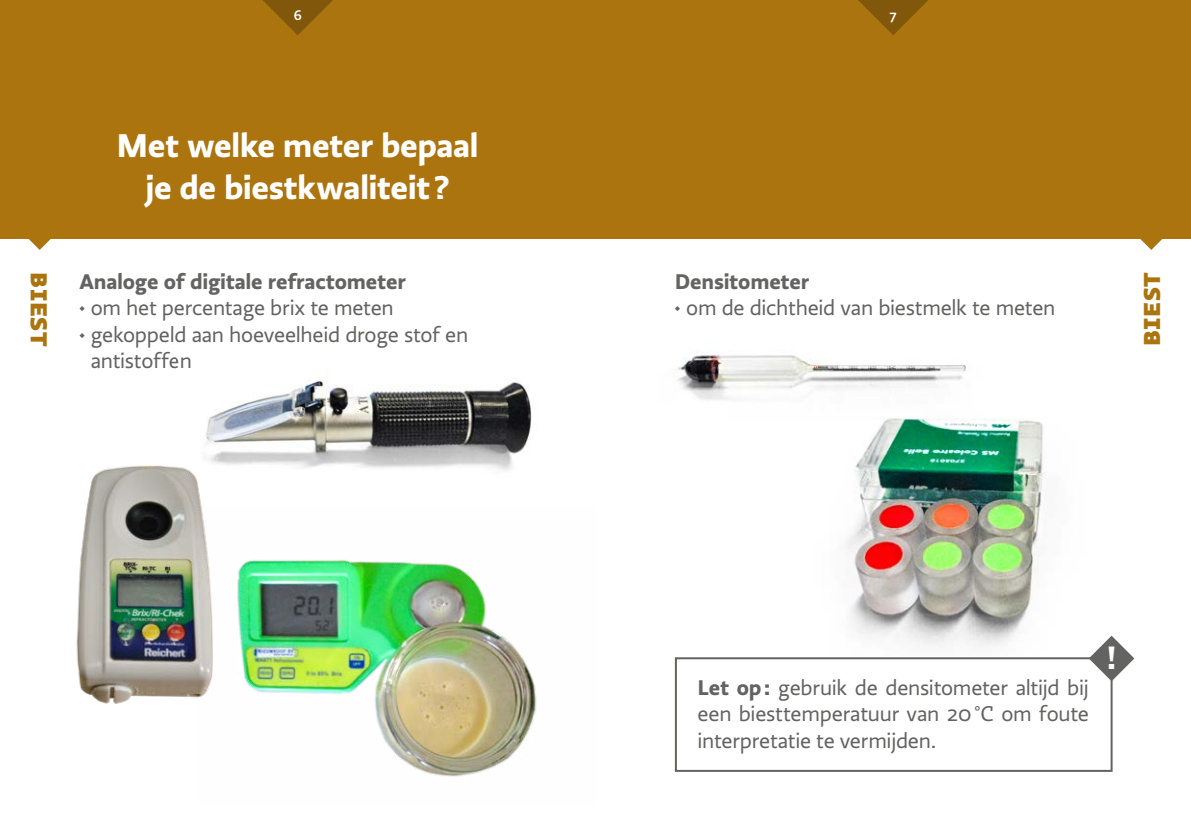
<style>
.page{position:relative;width:1191px;height:840px;background:#fff}
.page>*{position:absolute;margin:0;border:0;box-sizing:border-box;transform-origin:0 0}
.t1{font:700 34px/42px "Ratio";letter-spacing:-.015em;color:#fff;text-align:center}
.t2{font:700 31.8px "Gotham";color:#fff}
.t3{font:800 24px "Ratio";letter-spacing:.025em;color:#ab740f}
.t4{font:22px/26.4px "Ratio";letter-spacing:-.01em;color:#636362}
.t5{font:700 22px "Ratio";letter-spacing:-.01em;color:#636362}
.t6{font:500 14px "Ratio";color:#fff}
.s1{font-weight:700}
</style>
<div class="page">
<img style="left:237px;top:560px;width:300px;height:217px">
<img style="left:206px;top:378px;width:326px;height:92px">
<img style="left:76px;top:440px;width:159px;height:264px">
<div style="left:0;top:0;width:1191px;height:238px;background:#ab740f"></div>
<svg style="left:28px;top:238px;width:23px;height:12px"></svg>
<svg style="left:1139px;top:238px;width:23px;height:12px"></svg>
<svg style="left:263px;top:0;width:70px;height:35px"></svg>
<svg style="left:858px;top:0;width:70px;height:35px"></svg>
<div style="left:675px;top:657px;width:437px;height:114px;border:2px solid #636362"></div>
<svg style="left:1088px;top:635px;width:46px;height:46px"></svg>
<img style="left:846px;top:418px;width:201px;height:229px">
<img style="left:675px;top:354px;width:340px;height:66px">
<p class="t6" style="left:294px;top:7px;width:10px">6</p>
<p class="t6" style="left:889px;top:7px;width:9px">7</p>
<h1 class="t1" style="left:117px;top:123px;width:364px">Met welke meter bepaal je de biestkwaliteit?</h1>
<p class="t3" style="left:54px;top:272px;width:75px;rotate:90deg">BIEST</p>
<p class="t3" style="left:1136px;top:346px;width:75px;rotate:-90deg">BIEST</p>
<p class="t5" style="left:79px;top:267px;width:328px">Analoge of digitale refractometer</p>
<p class="t4" style="left:79px;top:295px;width:316px">◆ om het percentage brix te meten</p>
<p class="t4" style="left:91px;top:321px;width:379px;text-indent:-11px">◆ gekoppeld aan hoeveelheid droge stof en antistoffen</p>
<p class="t5" style="left:675px;top:267px;width:136px">Densitometer</p>
<p class="t4" style="left:675px;top:295px;width:382px">◆ om de dichtheid van biestmelk te meten</p>
<p class="t4" style="left:697px;top:674px;width:393px;text-align:justify"><span class="s1">Let op:</span> gebruik de densitometer altijd bij een biesttemperatuur van 20°C om foute interpretatie te vermijden.</p>
<h2 class="t2" style="left:1106px;top:638px;width:12px">!</h2>
</div>
